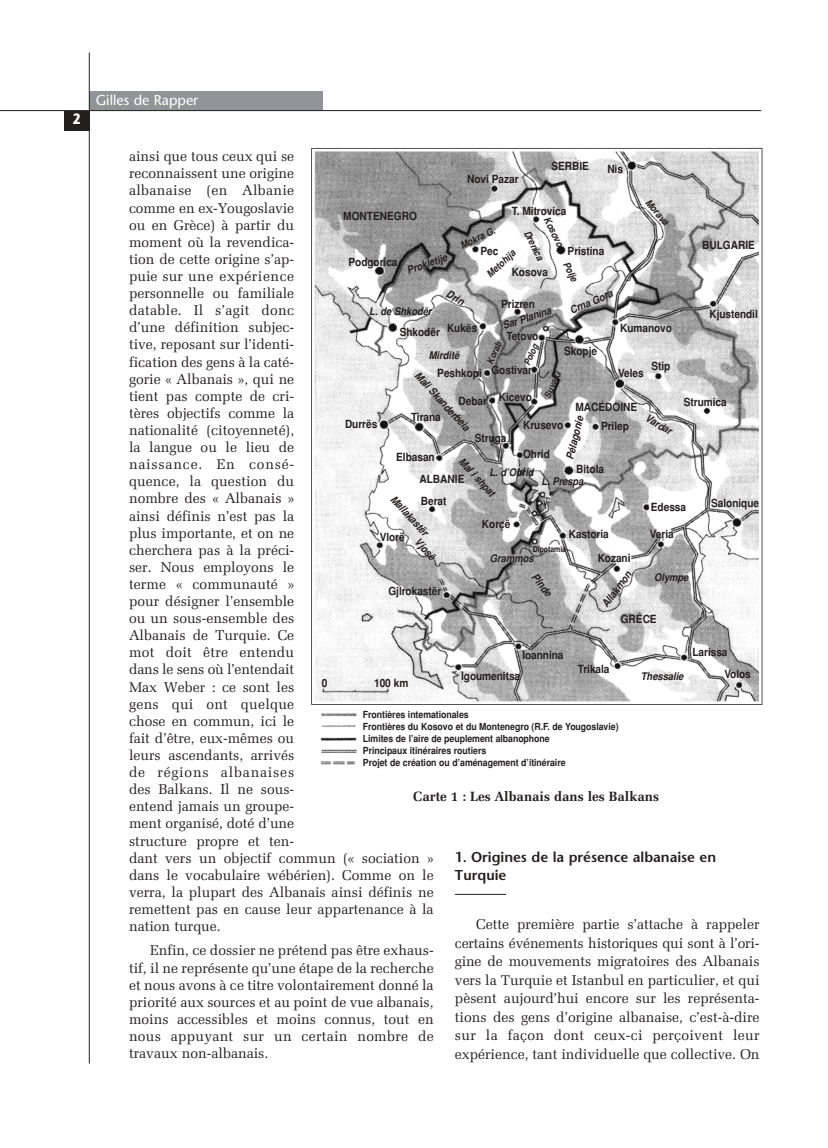
<style>
.page{position:relative;width:828px;height:1148px;background:#fff}
.page>*{position:absolute;margin:0;border:0;box-sizing:border-box;transform-origin:0 0}
.t1{font:900 15px "Stone Sans";color:#fff;scale:.8 1}
.t2{font:14.25px/17.1px "Melior";color:#231f1f;text-align:justify}
.t3{font:700 14.25px/18.6px "Stone Sans";color:#231f1f}
.t4{font:14.25px "Stone Sans";color:#fff}
.t5{font:700 13.5px "Melior";color:#231f1f}
.t6{font:11.25px/22.4px "Helvetica Turk B";letter-spacing:-.005em;color:#231f1f;scale:.9 1}
.t7{font:10.5px/10.6px "Helvetica Turk BI";letter-spacing:-.005em;color:#231f1f;scale:.9 1}
.t8{font:9.75px/12px "Helvetica Turk B";letter-spacing:-.005em;color:#231f1f;scale:.9 1}
.t9{font:9.75px "Helvetica Turk BI";color:#231f1f;scale:.9 1}
.t10{font:9px "Helvetica Turk BI";color:#231f1f;scale:.9 1}
.t11{font:8.25px "Helvetica Turk B";letter-spacing:-.01em;color:#231f1f;scale:.85 1}
</style>
<div class="page">
<div style="left:64px;top:111px;width:25px;height:19px;background:#231f1f"></div>
<div style="left:89px;top:91px;width:234px;height:20px;background:#939497"></div>
<hr style="left:455px;top:894px;width:51px;height:1px;background:#231f1f">
<hr style="left:0;top:110px;width:761px;height:1px;background:#231f1f">
<hr style="left:89px;top:53px;width:1px;height:1010px;background:#231f1f">
<img style="left:311px;top:147px;width:452px;height:618px">
<div style="left:361px;top:708px;width:299px;height:69px;background:#fff"></div>
<p class="t1" style="left:73px;top:114px;width:11px">2</p>
<p class="t4" style="left:96px;top:94px;width:104px">Gilles de Rapper</p>
<p class="t2" style="left:129px;top:149px;width:306px;text-align:left">ainsi que tous ceux qui se<br>reconnaissent une origine<br>albanaise (en Albanie<br>comme en ex-Yougoslavie<br>ou en Grèce) à partir du<br>moment où la revendica-<br>tion de cette origine s’ap-<br>puie sur une expérience<br>personnelle ou familiale<br>datable. Il s’agit donc<br>d’une définition subjec-<br>tive, reposant sur l’identi-<br>fication des gens à la caté-<br>gorie « Albanais », qui ne<br>tient pas compte de cri-<br>tères objectifs comme la<br>nationalité (citoyenneté),<br>la langue ou le lieu de<br>naissance. En consé-<br>quence, la question du<br>nombre des « Albanais »<br>ainsi définis n’est pas la<br>plus importante, et on ne<br>cherchera pas à la préci-<br>ser. Nous employons le<br>terme « communauté »<br>pour désigner l’ensemble<br>ou un sous-ensemble des<br>Albanais de Turquie. Ce<br>mot doit être entendu<br>dans le sens où l’entendait<br>Max Weber : ce sont les<br>gens qui ont quelque<br>chose en commun, ici le<br>fait d’être, eux-mêmes ou<br>leurs ascendants, arrivés<br>de régions albanaises<br>des Balkans. Il ne sous-<br>entend jamais un groupe-<br>ment organisé, doté d’une<br>structure propre et ten-<br>dant vers un objectif commun (« sociation » dans le vocabulaire wébérien). Comme on le verra, la plupart des Albanais ainsi définis ne remettent pas en cause leur appartenance à la nation turque.</p>
<p class="t2" style="left:129px;top:943px;width:306px;text-indent:21px">Enfin, ce dossier ne prétend pas être exhaus&shy;tif, il ne représente qu’une étape de la recherche et nous avons à ce titre volontairement donné la priorité aux sources et au point de vue albanais, moins accessibles et moins connus, tout en nous appuyant sur un certain nombre de travaux non-albanais.</p>
<p class="t6" style="left:551px;top:156px;width:43px">SERBIE</p>
<p class="t6" style="left:607px;top:159px;width:19px">Nis</p>
<p class="t6" style="left:467px;top:169px;width:59px">Novi Pazar</p>
<p class="t9" style="left:651px;top:198px;width:35px;rotate:50deg">Morava</p>
<p class="t6" style="left:512px;top:201px;width:62px">T. Mitrovica</p>
<p class="t6" style="left:343px;top:206px;width:83px">MONTENEGRO</p>
<p class="t9" style="left:550px;top:215px;width:37px;rotate:63deg">Kosovo</p>
<p class="t9" style="left:459px;top:242px;width:43px;rotate:-26deg">Mokra G.</p>
<p class="t9" style="left:485px;top:272px;width:41px;rotate:-43deg">Metohija</p>
<p class="t9" style="left:530px;top:229px;width:37px;rotate:63deg">Drenica</p>
<p class="t6" style="left:702px;top:235px;width:60px">BULGARIE</p>
<p class="t6" style="left:481px;top:241px;width:21px">Pec</p>
<p class="t6" style="left:568px;top:241px;width:42px">Pristina</p>
<p class="t6" style="left:349px;top:252px;width:56px">Podgorica</p>
<p class="t7" style="left:406px;top:267px;width:48px;rotate:-19deg">Prokletije</p>
<p class="t9" style="left:569px;top:260px;width:25px;rotate:63deg">Polje</p>
<p class="t6" style="left:512px;top:262px;width:42px">Kosova</p>
<p class="t7" style="left:449px;top:290px;width:22px;rotate:29deg">Drin</p>
<p class="t6" style="left:400px;top:322px;width:88px">Shkodër Kukës</p>
<p class="t7" style="left:569px;top:307px;width:52px;rotate:-23deg">Crna Gora</p>
<p class="t6" style="left:501px;top:294px;width:39px">Prizren</p>
<p class="t6" style="left:506px;top:326px;width:37px">Tetovo</p>
<p class="t7" style="left:369px;top:307px;width:71px">L. de Shkodër</p>
<p class="t7" style="left:502px;top:322px;width:58px;rotate:-19deg">Sar Planina</p>
<p class="t10" style="left:486px;top:362px;width:27px;rotate:-66deg">Korab</p>
<p class="t10" style="left:523px;top:363px;width:26px;rotate:-66deg">Polog</p>
<p class="t10" style="left:544px;top:396px;width:32px;rotate:-66deg">Suva G</p>
<p class="t6" style="left:709px;top:304px;width:55px">Kjustendil</p>
<p class="t6" style="left:620px;top:318px;width:59px">Kumanovo</p>
<p class="t6" style="left:564px;top:341px;width:38px">Skopje</p>
<p class="t7" style="left:429px;top:351px;width:36px">Mirditë</p>
<p class="t6" style="left:651px;top:356px;width:23px">Stip</p>
<p class="t6" style="left:491px;top:360px;width:47px">Gostivar</p>
<p class="t6" style="left:437px;top:363px;width:51px">Peshkopi</p>
<p class="t6" style="left:459px;top:391px;width:33px">Debar</p>
<p class="t6" style="left:618px;top:363px;width:30px">Veles</p>
<p class="t7" style="left:420px;top:370px;width:86px;rotate:48deg">Mali Skanderbeia</p>
<p class="t7" style="left:464px;top:456px;width:55px;rotate:48deg">Mal i shpat</p>
<p class="t6" style="left:499px;top:387px;width:38px">Kicevo</p>
<p class="t6" style="left:684px;top:392px;width:49px">Strumica</p>
<p class="t6" style="left:576px;top:397px;width:70px">MACÉDOINE</p>
<p class="t6" style="left:411px;top:407px;width:35px">Tirana</p>
<p class="t7" style="left:649px;top:413px;width:34px;rotate:31deg">Vardar</p>
<p class="t7" style="left:566px;top:458px;width:50px;rotate:-76deg">Pélagonie</p>
<p class="t7" style="left:541px;top:477px;width:48px">L. Prespa</p>
<p class="t6" style="left:345px;top:414px;width:37px">Durrës</p>
<p class="t6" style="left:523px;top:415px;width:46px">Krusevo</p>
<p class="t6" style="left:601px;top:416px;width:32px">Prilep</p>
<p class="t6" style="left:475px;top:428px;width:37px">Struga</p>
<p class="t6" style="left:396px;top:447px;width:44px">Elbasan</p>
<p class="t6" style="left:523px;top:444px;width:31px">Ohrid</p>
<p class="t6" style="left:576px;top:459px;width:32px">Bitola</p>
<p class="t7" style="left:489px;top:468px;width:51px">L. d’Obrid</p>
<p class="t6" style="left:419px;top:469px;width:51px">ALBANIE</p>
<p class="t7" style="left:428px;top:530px;width:29px;text-indent:-48px;rotate:48deg">Mallakastër<br>Vjosë</p>
<p class="t6" style="left:421px;top:491px;width:30px">Berat</p>
<p class="t6" style="left:711px;top:493px;width:55px">Salonique</p>
<p class="t6" style="left:651px;top:497px;width:41px">Edessa</p>
<p class="t6" style="left:482px;top:514px;width:33px">Korçë</p>
<p class="t6" style="left:650px;top:524px;width:28px">Veria</p>
<p class="t6" style="left:569px;top:524px;width:46px">Kastoria</p>
<p class="t6" style="left:380px;top:527px;width:29px">Vlorë</p>
<p class="t11" style="left:533px;top:546px;width:41px">Dipotamia</p>
<p class="t7" style="left:490px;top:554px;width:50px">Grammos</p>
<p class="t6" style="left:598px;top:548px;width:38px">Kozani</p>
<p class="t7" style="left:601px;top:604px;width:48px;rotate:-54deg">Allakmon</p>
<p class="t7" style="left:654px;top:573px;width:40px">Olympe</p>
<p class="t7" style="left:537px;top:572px;width:30px;rotate:52deg">Pinde</p>
<p class="t6" style="left:388px;top:581px;width:60px">Gjlrokastër</p>
<p class="t6" style="left:621px;top:609px;width:42px">GRÉCE</p>
<p class="t6" style="left:724px;top:642px;width:31px;text-indent:-32px">Larissa<br>Volos</p>
<p class="t6" style="left:522px;top:645px;width:47px">Ioannina</p>
<p class="t6" style="left:578px;top:659px;width:37px">Trikala</p>
<p class="t6" style="left:461px;top:666px;width:67px">Igoumenitsa</p>
<p class="t7" style="left:641px;top:672px;width:49px">Thessalie</p>
<p class="t6" style="left:322px;top:673px;width:8px">0</p>
<p class="t6" style="left:374px;top:673px;width:40px">100 km</p>
<p class="t8" style="left:363px;top:709px;width:286px">Frontières intemationales<br>Frontières du Kosovo et du Montenegro (R.F. de Yougoslavie)<br>Limites de l’aire de peuplement albanophone<br>Principaux itinéraires routiers<br>Projet de création ou d’aménagement d’itinéraire</p>
<p class="t5" style="left:413px;top:791px;width:247px">Carte 1 : Les Albanais dans les Balkans</p>
<p class="t3" style="left:455px;top:849px;width:263px">1. Origines de la présence albanaise en<br>Turquie</p>
<p class="t2" style="left:455px;top:916px;width:306px;line-height:18.5px;text-indent:21px">Cette première partie s’attache à rappeler certains événements historiques qui sont à l’ori&shy;gine de mouvements migratoires des Albanais vers la Turquie et Istanbul en particulier, et qui pèsent aujourd’hui encore sur les représenta&shy;tions des gens d’origine albanaise, c’est-à-dire sur la façon dont ceux-ci perçoivent leur expérience, tant individuelle que collective. On</p>
</div>
